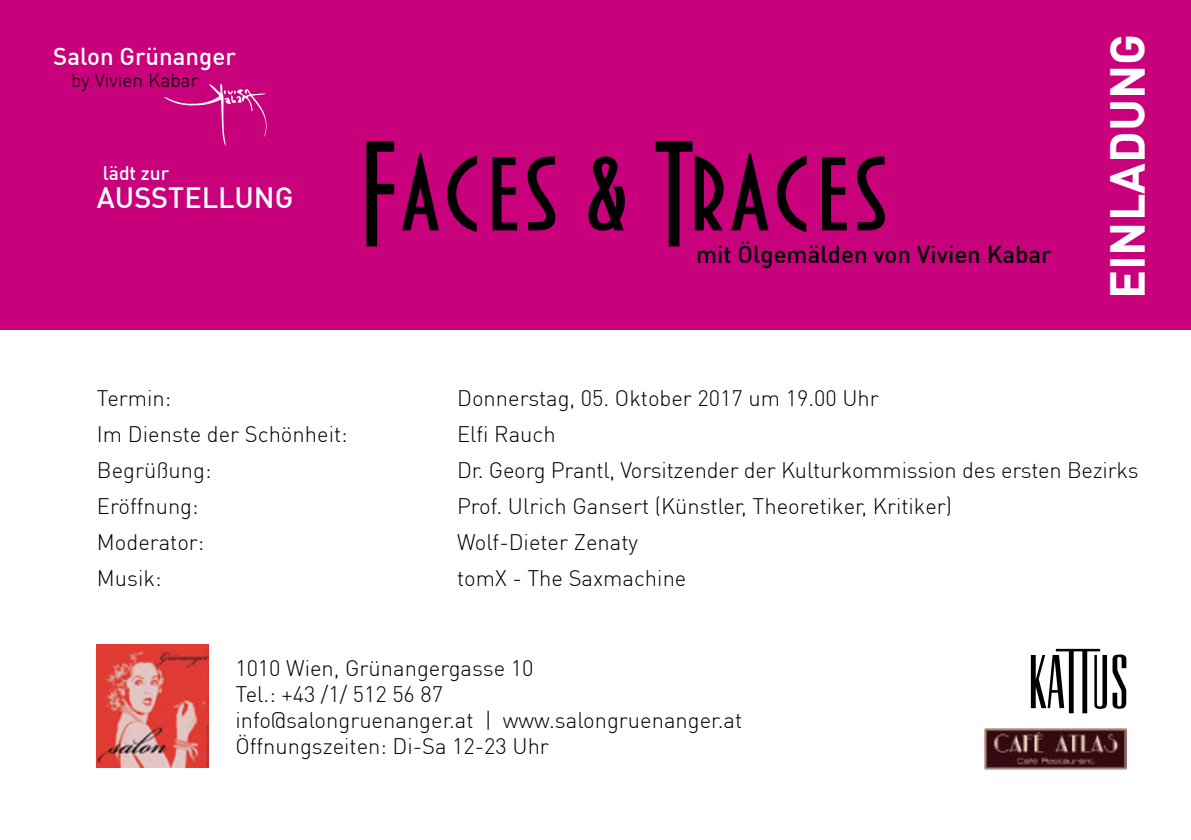
<style>
.page{position:relative;width:1191px;height:840px;background:#fff}
.page>*{position:absolute;margin:0;border:0;box-sizing:border-box;transform-origin:0 0}
.t1{font:96px "Bankir Retro";color:#000}
.t2{font:700 48px "DIN Pro";color:#fff}
.t3{font:500 28.8px "DIN Pro";color:#fff}
.t4{font:500 24px "DIN Pro";color:#000}
.t5{font:500 24px "DIN Pro";color:#fff}
.t6{font:300 22px/26px "DIN Pro";color:#000}
.t7{font:500 19.2px "DIN Pro";color:#fff}
.t8{font:300 19px "DIN Pro";color:#000}
</style>
<div class="page">
<div style="left:0;top:0;width:1191px;height:329px;background:#c8007c"></div>
<img style="left:97px;top:644px;width:112px;height:123px">
<svg style="left:1030px;top:648px;width:96px;height:64px"></svg>
<img style="left:984px;top:728px;width:142px;height:41px">
<svg style="left:164px;top:84px;width:103px;height:62px"></svg>
<p class="t5" style="left:53px;top:41px;width:184px">Salon Grünanger</p>
<p class="t8" style="left:71px;top:68px;width:129px">by Vivien Kabar</p>
<p class="t7" style="left:103px;top:160px;width:68px">lädt zur</p>
<h3 class="t3" style="left:97px;top:178px;width:198px">AUSSTELLUNG</h3>
<h1 class="t1" style="left:359px;top:115px;width:532px">Faces &amp; Traces</h1>
<p class="t4" style="left:696px;top:239px;width:357px">mit Ölgemälden von Vivien Kabar</p>
<h2 class="t2" style="left:1095px;top:299px;width:266px;rotate:-90deg">EINLADUNG</h2>
<p class="t6" style="left:97px;top:384px;width:76px">Termin:</p>
<p class="t6" style="left:457px;top:384px;width:423px">Donnerstag, 05. Oktober 2017 um 19.00 Uhr</p>
<p class="t6" style="left:97px;top:420px;width:252px">Im Dienste der Schönheit:</p>
<p class="t6" style="left:457px;top:420px;width:100px">Elfi Rauch</p>
<p class="t6" style="left:97px;top:456px;width:116px">Begrüßung:</p>
<p class="t6" style="left:457px;top:456px;width:683px">Dr. Georg Prantl, Vorsitzender der Kulturkommission des ersten Bezirks</p>
<p class="t6" style="left:97px;top:492px;width:103px">Eröffnung:</p>
<p class="t6" style="left:457px;top:492px;width:496px">Prof. Ulrich Gansert (Künstler, Theoretiker, Kritiker)</p>
<p class="t6" style="left:97px;top:528px;width:109px">Moderator:</p>
<p class="t6" style="left:457px;top:528px;width:182px">Wolf-Dieter Zenaty</p>
<p class="t6" style="left:97px;top:564px;width:66px">Musik:</p>
<p class="t6" style="left:457px;top:564px;width:231px">tomX - The Saxmachine</p>
<p class="t6" style="left:235px;top:654px;width:508px">1010 Wien, Grünangergasse 10<br>Tel.: +43 /1/ 512 56 87<br>info@salongruenanger.at | www.salongruenanger.at Öffnungszeiten: Di-Sa 12-23 Uhr</p>
</div>
